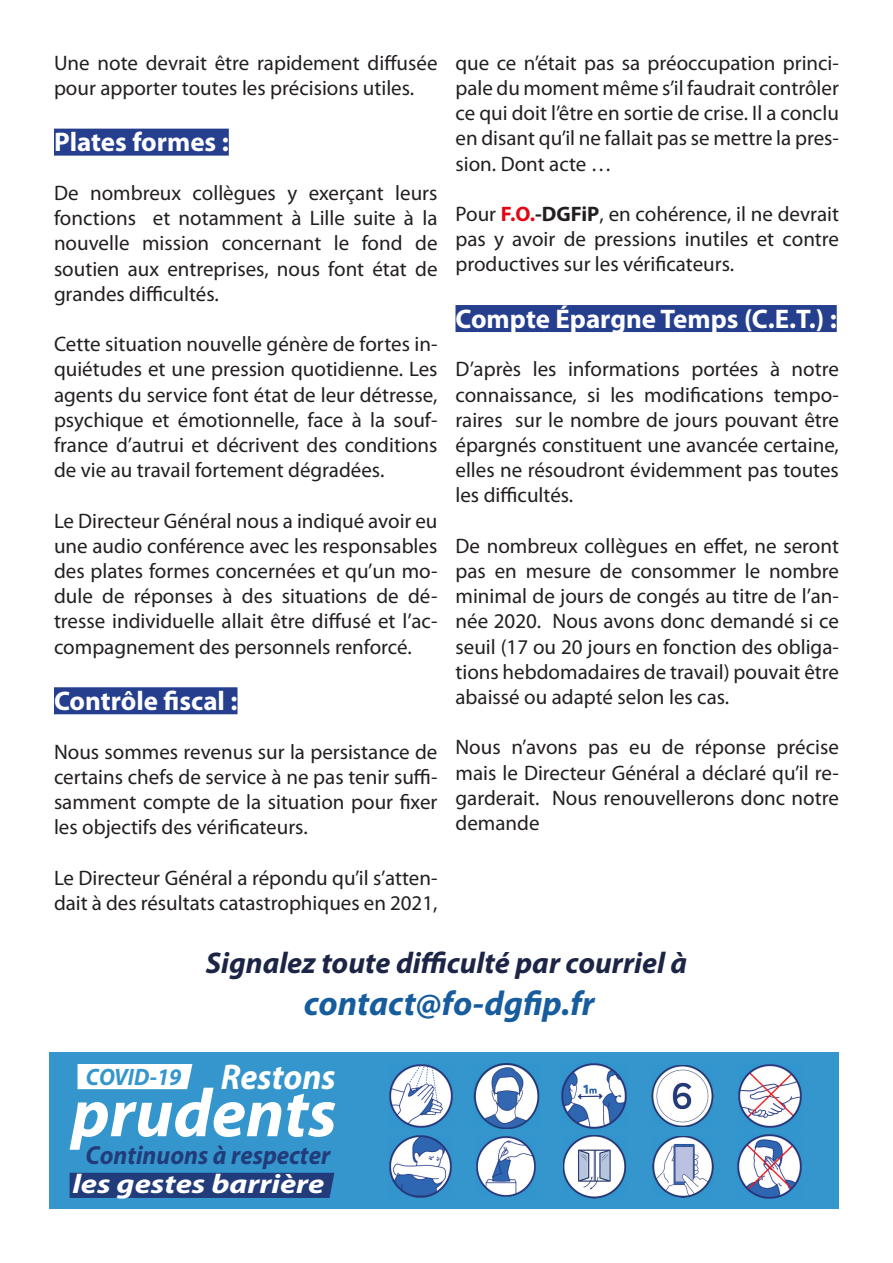
<style>
.page{position:relative;width:893px;height:1263px;background:#fff}
.page>*{position:absolute;margin:0;border:0;box-sizing:border-box;transform-origin:0 0}
.t1{font:italic 700 68.4px "Myriad Pro";color:#fff}
.t2{font:italic 700 35.85px "Myriad Pro";color:#fff;scale:.95 1}
.t3{font:italic 700 34.5px "Myriad Pro";color:#175d9e}
.t4{font:italic 700 30px "Myriad Pro";color:#1c2546}
.t5{font:italic 700 27.15px "Myriad Pro";color:#fff;scale:1.19 1}
.t6{font:700 27px "Myriad Pro";color:#fff}
.t7{font:italic 700 26.1px "Myriad Pro";color:#223c7b;scale:.95 1}
.t8{font:italic 700 23.85px "Myriad Pro";color:#3496cc;scale:.95 1}
.t9{font:21px/25.2px "Myriad Pro";color:#231f20;text-align:justify}
.s1{font-weight:700;color:#e30713}
.s2{font-weight:700}
</style>
<div class="page">
<div style="left:54px;top:129px;width:175px;height:27px;background:#253f8e"></div>
<div style="left:54px;top:687px;width:183px;height:27px;background:#253f8e"></div>
<div style="left:455px;top:305px;width:382px;height:27px;background:#253f8e"></div>
<div style="left:50px;top:1052px;width:789px;height:157px;background:#3496cc"></div>
<div style="left:78px;top:1064px;width:114px;height:25px;background:#fff"></div>
<img style="left:474px;top:1063px;width:65px;height:66px">
<img style="left:653px;top:1136px;width:60px;height:61px">
<img style="left:652px;top:1065px;width:61px;height:62px">
<img style="left:563px;top:1135px;width:63px;height:63px">
<img style="left:738px;top:1064px;width:64px;height:64px">
<img style="left:389px;top:1135px;width:63px;height:63px">
<img style="left:561px;top:1063px;width:66px;height:66px">
<img style="left:389px;top:1064px;width:64px;height:64px">
<img style="left:476px;top:1136px;width:60px;height:61px">
<img style="left:737px;top:1134px;width:65px;height:65px">
<div style="left:70px;top:1173px;width:264px;height:25px;background:#223c7b"></div>
<p class="t9" style="left:54px;top:50px;width:385px">Une note devrait être rapidement diffusée pour apporter toutes les précisions utiles.</p>
<p class="t6" style="left:54px;top:125px;width:176px">Plates formes :</p>
<p class="t9" style="left:54px;top:180px;width:385px">De nombreux collègues y exerçant leurs fonctions et notamment à Lille suite à la nouvelle mission concernant le fond de soutien aux entreprises, nous font état de grandes difficultés.</p>
<p class="t9" style="left:54px;top:331px;width:385px">Cette situation nouvelle génère de fortes in&shy;quiétudes et une pression quotidienne. Les agents du service font état de leur détresse, psychique et émotionnelle, face à la souf&shy;france d’autrui et décrivent des conditions de vie au travail fortement dégradées.</p>
<p class="t9" style="left:54px;top:508px;width:385px">Le Directeur Général nous a indiqué avoir eu une audio conférence avec les responsables des plates formes concernées et qu’un mo&shy;dule de réponses à des situations de dé&shy;tresse individuelle allait être diffusé et l’ac&shy;compagnement des personnels renforcé.</p>
<p class="t6" style="left:54px;top:683px;width:185px">Contrôle fiscal :</p>
<p class="t9" style="left:54px;top:739px;width:385px">Nous sommes revenus sur la persistance de certains chefs de service à ne pas tenir suffi&shy;samment compte de la situation pour fixer les objectifs des vérificateurs.</p>
<p class="t9" style="left:54px;top:865px;width:385px">Le Directeur Général a répondu qu’il s’atten&shy;dait à des résultats catastrophiques en 2021,</p>
<p class="t9" style="left:455px;top:50px;width:385px">que ce n’était pas sa préoccupation princi&shy;pale du moment même s’il faudrait contrôler ce qui doit l’être en sortie de crise. Il a conclu en disant qu’il ne fallait pas se mettre la pres&shy;sion. Dont acte …</p>
<p class="t9" style="left:455px;top:201px;width:385px">Pour <span class="s1">F.O.</span><span class="s2">-DGFiP</span>, en cohérence, il ne devrait pas y avoir de pressions inutiles et contre productives sur les vérificateurs.</p>
<p class="t6" style="left:455px;top:301px;width:383px">Compte Épargne Temps (C.E.T.) :</p>
<p class="t9" style="left:455px;top:356px;width:385px">D’après les informations portées à notre connaissance, si les modifications tempo&shy;raires sur le nombre de jours pouvant être épargnés constituent une avancée certaine, elles ne résoudront évidemment pas toutes les difficultés.</p>
<p class="t9" style="left:455px;top:533px;width:385px">De nombreux collègues en effet, ne seront pas en mesure de consommer le nombre minimal de jours de congés au titre de l’an&shy;née 2020. Nous avons donc demandé si ce seuil (17 ou 20 jours en fonction des obliga&shy;tions hebdomadaires de travail) pouvait être abaissé ou adapté selon les cas.</p>
<p class="t9" style="left:455px;top:734px;width:385px">Nous n’avons pas eu de réponse précise mais le Directeur Général a déclaré qu’il re&shy;garderait. Nous renouvellerons donc notre demande</p>
<p class="t4" style="left:206px;top:944px;width:483px">Signalez toute difficulté par courriel à</p>
<p class="t3" style="left:304px;top:981px;width:292px">contact@fo-dgfip.fr</p>
<h2 class="t2" style="left:221px;top:1054px;width:122px">Restons</h2>
<h1 class="t1" style="left:71px;top:1069px;width:267px">prudents</h1>
<p class="t8" style="left:86px;top:1062px;width:102px">COVID-19</p>
<p class="t7" style="left:85px;top:1138px;width:259px">Continuons à respecter</p>
<p class="t5" style="left:72px;top:1166px;width:213px">les gestes barrière</p>
</div>
